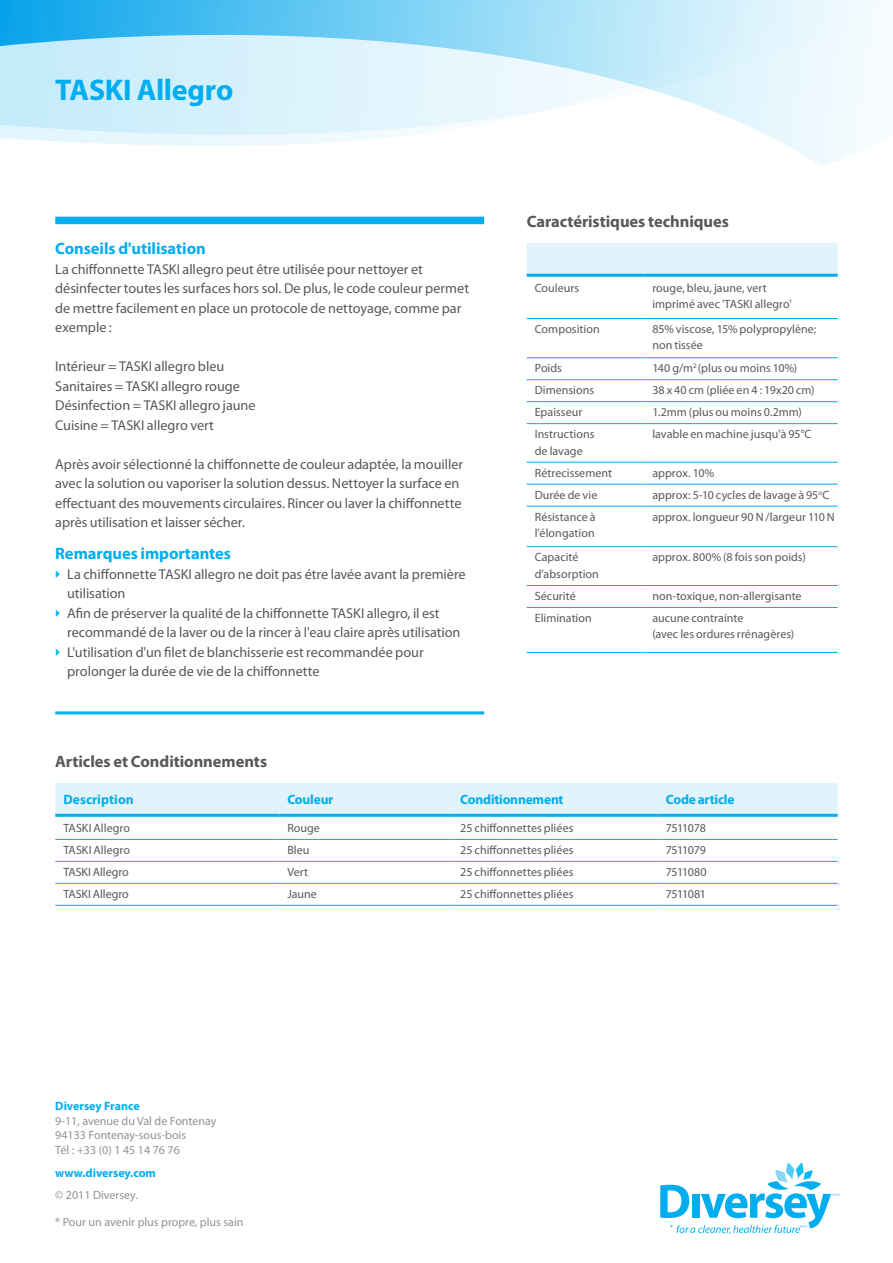
<style>
.page{position:relative;width:893px;height:1263px;background:#fff}
.page>*{position:absolute;margin:0;border:0;box-sizing:border-box;transform-origin:0 0}
.t1{font:700 30px "Myriad Pro";letter-spacing:-.01em;color:#00aeef}
.t2{font:700 16.5px "Myriad Pro";letter-spacing:-.005em;color:#57585a}
._1_Subheads_Blue{font:700 16.5px "Myriad Pro";letter-spacing:-.005em;color:#00aeef}
._2_Text_Bullets{font:14.25px/19.5px "Myriad Pro";letter-spacing:-.005em;color:#57585a}
.t3{font:700 13.5px "Myriad Pro";letter-spacing:-.015em;color:#00aeef}
.t4{font:700 13.5px "Myriad Pro";letter-spacing:.005em;color:#00aeef}
.t5{font:12px/16.5px "Myriad Pro";letter-spacing:.005em;color:#57585a}
.t6{font:12px/14.4px "Myriad Pro";color:#919295}
.t7{font:700 12px "Myriad Pro";color:#00aeef}
.t8{font:12px "Myriad Pro";letter-spacing:-.035em;color:#57585a}
.t9{font:12px "Myriad Pro";letter-spacing:-.04em;color:#57585a}
</style>
<div class="page">
<svg style="left:0;top:0;width:879px;height:151px"></svg>
<div style="left:527px;top:243px;width:311px;height:31px;background:#e1f4fc"></div>
<hr style="left:527px;top:318px;width:117px;height:1px;background:#00aeef">
<hr style="left:644px;top:318px;width:194px;height:1px;background:#00aeef">
<hr style="left:527px;top:357px;width:117px;height:1px;background:#00aeef">
<hr style="left:644px;top:357px;width:194px;height:1px;background:#00aeef">
<hr style="left:527px;top:379px;width:117px;height:1px;background:#00aeef">
<hr style="left:644px;top:379px;width:194px;height:1px;background:#00aeef">
<hr style="left:527px;top:401px;width:117px;height:1px;background:#00aeef">
<hr style="left:644px;top:401px;width:194px;height:1px;background:#00aeef">
<hr style="left:527px;top:423px;width:117px;height:1px;background:#00aeef">
<hr style="left:644px;top:423px;width:194px;height:1px;background:#00aeef">
<hr style="left:527px;top:462px;width:117px;height:1px;background:#00aeef">
<hr style="left:644px;top:462px;width:194px;height:1px;background:#00aeef">
<hr style="left:527px;top:484px;width:117px;height:1px;background:#00aeef">
<hr style="left:644px;top:484px;width:194px;height:1px;background:#00aeef">
<hr style="left:527px;top:506px;width:117px;height:1px;background:#00aeef">
<hr style="left:644px;top:506px;width:194px;height:1px;background:#00aeef">
<hr style="left:527px;top:546px;width:117px;height:1px;background:#00aeef">
<hr style="left:644px;top:546px;width:194px;height:1px;background:#00aeef">
<hr style="left:527px;top:585px;width:117px;height:1px;background:#00aeef">
<hr style="left:644px;top:585px;width:194px;height:1px;background:#00aeef">
<hr style="left:527px;top:607px;width:117px;height:1px;background:#00aeef">
<hr style="left:644px;top:607px;width:194px;height:1px;background:#00aeef">
<hr style="left:527px;top:652px;width:117px;height:1px;background:#00aeef">
<hr style="left:644px;top:652px;width:194px;height:1px;background:#00aeef">
<hr style="left:527px;top:274px;width:117px;height:3px;background:#00aeef">
<hr style="left:644px;top:274px;width:194px;height:3px;background:#00aeef">
<div style="left:55px;top:217px;width:429px;height:7px;background:#00aeef"></div>
<hr style="left:55px;top:711px;width:429px;height:3px;background:#00aeef">
<div style="left:55px;top:783px;width:783px;height:31px;background:#e1f4fc"></div>
<hr style="left:55px;top:839px;width:224px;height:1px;background:#00aeef">
<hr style="left:279px;top:839px;width:173px;height:1px;background:#00aeef">
<hr style="left:452px;top:839px;width:206px;height:1px;background:#00aeef">
<hr style="left:658px;top:839px;width:180px;height:1px;background:#00aeef">
<hr style="left:55px;top:861px;width:224px;height:1px;background:#00aeef">
<hr style="left:279px;top:861px;width:173px;height:1px;background:#00aeef">
<hr style="left:452px;top:861px;width:206px;height:1px;background:#00aeef">
<hr style="left:658px;top:861px;width:180px;height:1px;background:#00aeef">
<hr style="left:55px;top:883px;width:224px;height:1px;background:#00aeef">
<hr style="left:279px;top:883px;width:173px;height:1px;background:#00aeef">
<hr style="left:452px;top:883px;width:206px;height:1px;background:#00aeef">
<hr style="left:658px;top:883px;width:180px;height:1px;background:#00aeef">
<hr style="left:55px;top:905px;width:224px;height:1px;background:#00aeef">
<hr style="left:279px;top:905px;width:173px;height:1px;background:#00aeef">
<hr style="left:452px;top:905px;width:206px;height:1px;background:#00aeef">
<hr style="left:658px;top:905px;width:180px;height:1px;background:#00aeef">
<hr style="left:55px;top:814px;width:224px;height:3px;background:#00aeef">
<hr style="left:279px;top:814px;width:173px;height:3px;background:#00aeef">
<hr style="left:452px;top:814px;width:206px;height:3px;background:#00aeef">
<hr style="left:658px;top:814px;width:180px;height:3px;background:#00aeef">
<svg style="left:660px;top:1162px;width:180px;height:72px"></svg>
<p class="t1" style="left:55px;top:70px;width:180px">TASKI Allegro</p>
<p class="_1_Subheads_Blue" style="left:55px;top:238px;width:152px">Conseils d'utilisation</p>
<p class="_2_Text_Bullets" style="left:55px;top:259px;width:415px">La chiffonnette TASKI allegro peut être utilisée pour nettoyer et désinfecter toutes les surfaces hors sol. De plus, le code couleur permet de mettre facilement en place un protocole de nettoyage, comme par exemple :</p>
<p class="_2_Text_Bullets" style="left:55px;top:356px;width:171px">Intérieur = TASKI allegro bleu</p>
<p class="_2_Text_Bullets" style="left:55px;top:376px;width:186px">Sanitaires = TASKI allegro rouge</p>
<p class="_2_Text_Bullets" style="left:55px;top:395px;width:202px">Désinfection = TASKI allegro jaune</p>
<p class="_2_Text_Bullets" style="left:55px;top:415px;width:160px">Cuisine = TASKI allegro vert</p>
<p class="_2_Text_Bullets" style="left:55px;top:454px;width:409px">Après avoir sélectionné la chiffonnette de couleur adaptée, la mouiller avec la solution ou vaporiser la solution dessus. Nettoyer la surface en effectuant des mouvements circulaires. Rincer ou laver la chiffonnette</p>
<p class="_2_Text_Bullets" style="left:55px;top:512px;width:191px">après utilisation et laisser sécher.</p>
<p class="_1_Subheads_Blue" style="left:55px;top:543px;width:177px">Remarques importantes</p>
<p class="_2_Text_Bullets" style="left:67px;top:564px;width:400px">La chiffonnette TASKI allegro ne doit pas étre lavée avant la première utilisation</p>
<p class="_2_Text_Bullets" style="left:67px;top:603px;width:395px">Afin de préserver la qualité de la chiffonnette TASKI allegro, il est recommandé de la laver ou de la rincer à l'eau claire après utilisation</p>
<p class="_2_Text_Bullets" style="left:67px;top:642px;width:358px">L'utilisation d'un filet de blanchisserie est recommandée pour prolonger la durée de vie de la chiffonnette</p>
<p class="t2" style="left:527px;top:211px;width:204px">Caractéristiques techniques</p>
<p class="t5" style="left:535px;top:279px;width:46px">Couleurs</p>
<p class="t5" style="left:652px;top:279px;width:141px">rouge, bleu, jaune, vert imprimé avec 'TASKI allegro'</p>
<p class="t5" style="left:535px;top:320px;width:66px">Composition</p>
<p class="t5" style="left:652px;top:320px;width:165px">85% viscose, 15% polypropylène; non tissée</p>
<p class="t5" style="left:535px;top:360px;width:29px">Poids</p>
<p class="t5" style="left:652px;top:360px;width:147px">140 g/m<sup>2</sup> (plus ou moins 10%)</p>
<p class="t5" style="left:535px;top:382px;width:61px">Dimensions</p>
<p class="t5" style="left:652px;top:382px;width:164px">38 x 40 cm (pliée en 4 : 19x20 cm)</p>
<p class="t5" style="left:535px;top:404px;width:49px">Epaisseur</p>
<p class="t5" style="left:652px;top:404px;width:151px">1.2mm (plus ou moins 0.2mm)</p>
<p class="t5" style="left:535px;top:426px;width:61px">Instructions de lavage</p>
<p class="t5" style="left:652px;top:426px;width:161px">lavable en machine jusqu'à 95°C</p>
<p class="t5" style="left:535px;top:464px;width:79px">Rétrecissement</p>
<p class="t5" style="left:652px;top:464px;width:63px">approx. 10%</p>
<p class="t5" style="left:535px;top:486px;width:64px">Durée de vie</p>
<p class="t5" style="left:652px;top:486px;width:179px">approx: 5-10 cycles de lavage à 95<sup>o</sup>C</p>
<p class="t5" style="left:535px;top:508px;width:62px">Résistance à l'élongation</p>
<p class="t5" style="left:652px;top:508px;width:184px">approx. longueur 90 N /largeur 110 N</p>
<p class="t5" style="left:535px;top:549px;width:66px">Capacité d'absorption</p>
<p class="t5" style="left:652px;top:549px;width:155px">approx. 800% (8 fois son poids)</p>
<p class="t5" style="left:535px;top:587px;width:42px">Sécurité</p>
<p class="t5" style="left:652px;top:587px;width:151px">non-toxique, non-allergisante</p>
<p class="t5" style="left:535px;top:609px;width:59px">Elimination</p>
<p class="t5" style="left:652px;top:609px;width:143px">aucune contrainte<br>(avec les ordures rrénagères)</p>
<p class="t2" style="left:55px;top:751px;width:213px">Articles et Conditionnements</p>
<p class="t4" style="left:63px;top:790px;width:72px">Description</p>
<p class="t3" style="left:287px;top:790px;width:48px">Couleur</p>
<p class="t3" style="left:460px;top:790px;width:105px">Conditionnement</p>
<p class="t3" style="left:666px;top:790px;width:70px">Code article</p>
<p class="t5" style="left:63px;top:819px;width:68px">TASKI Allegro</p>
<p class="t5" style="left:287px;top:819px;width:34px">Rouge</p>
<p class="t5" style="left:460px;top:819px;width:115px">25 chiffonnettes pliées</p>
<p class="t8" style="left:666px;top:820px;width:42px">7511078</p>
<p class="t5" style="left:63px;top:841px;width:68px">TASKI Allegro</p>
<p class="t5" style="left:287px;top:841px;width:24px">Bleu</p>
<p class="t5" style="left:460px;top:841px;width:115px">25 chiffonnettes pliées</p>
<p class="t8" style="left:666px;top:842px;width:42px">7511079</p>
<p class="t5" style="left:63px;top:863px;width:67px">TASKI Allegro</p>
<p class="t5" style="left:287px;top:863px;width:22px">Vert</p>
<p class="t5" style="left:460px;top:863px;width:115px">25 chiffonnettes pliées</p>
<p class="t8" style="left:666px;top:864px;width:42px">7511080</p>
<p class="t5" style="left:63px;top:885px;width:67px">TASKI Allegro</p>
<p class="t5" style="left:287px;top:885px;width:31px">Jaune</p>
<p class="t5" style="left:460px;top:885px;width:115px">25 chiffonnettes pliées</p>
<p class="t9" style="left:666px;top:886px;width:42px">7511081</p>
<p class="t7" style="left:55px;top:1098px;width:86px">Diversey France</p>
<p class="t6" style="left:55px;top:1113px;width:163px">9-11, avenue du Val de Fontenay<br>94133 Fontenay-sous-bois<br>Tél : +33 (0) 1 45 14 76 76</p>
<p class="t7" style="left:55px;top:1164px;width:102px">www.diversey.com</p>
<p class="t6" style="left:55px;top:1188px;width:84px">© 2011 Diversey.</p>
<p class="t6" style="left:55px;top:1215px;width:190px">* Pour un avenir plus propre, plus sain</p>
</div>
